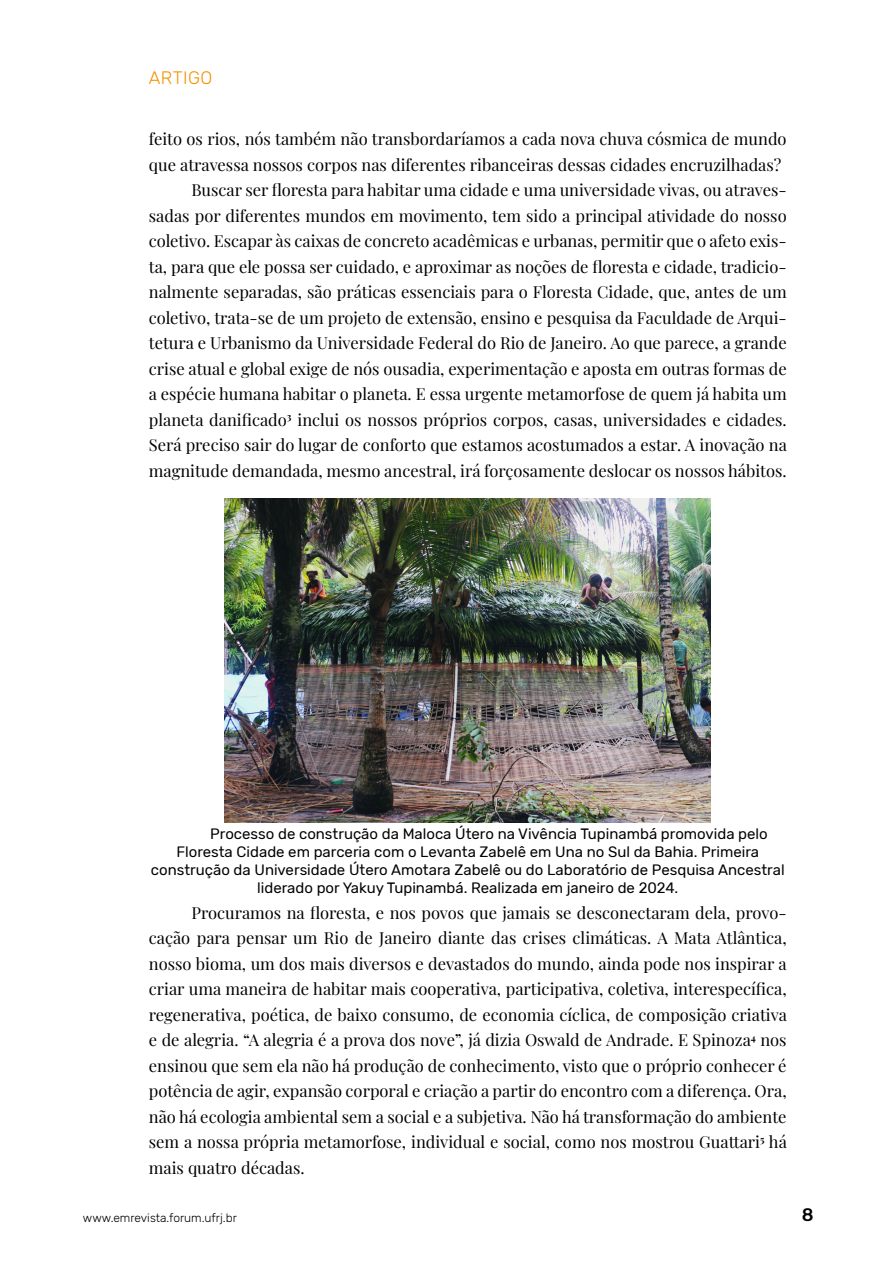
<style>
.page{position:relative;width:893px;height:1263px;background:#fff}
.page>*{position:absolute;margin:0;border:0;box-sizing:border-box;transform-origin:0 0}
.t1{font:300 18px "Rubik";letter-spacing:.025em;color:#f39200}
.t2{font:500 18px "Rubik";color:#000}
.t3{font:16.5px/25.5px "Playfair Display";color:#000;text-align:justify}
.t4{font:15px "Rubik";color:#000}
.t5{font:300 12px "Rubik";color:#000}
</style>
<div class="page">
<img style="left:225px;top:498px;width:486px;height:324px">
<p class="t1" style="left:149px;top:68px;width:65px">ARTIGO</p>
<p class="t3" style="left:149px;top:125px;width:639px">feito os rios, nós também não transbordaríamos a cada nova chuva cósmica de mundo</p>
<p class="t3" style="left:149px;top:151px;width:634px">que atravessa nossos corpos nas diferentes ribanceiras dessas cidades encruzilhadas?</p>
<p class="t3" style="left:191px;top:176px;width:597px">Buscar ser floresta para habitar uma cidade e uma universidade vivas, ou atraves-</p>
<p class="t3" style="left:149px;top:202px;width:639px">sadas por diferentes mundos em movimento, tem sido a principal atividade do nosso</p>
<p class="t3" style="left:149px;top:227px;width:639px">coletivo. Escapar às caixas de concreto acadêmicas e urbanas, permitir que o afeto exis-</p>
<p class="t3" style="left:149px;top:253px;width:639px">ta, para que ele possa ser cuidado, e aproximar as noções de floresta e cidade, tradicio-</p>
<p class="t3" style="left:149px;top:278px;width:639px">nalmente separadas, são práticas essenciais para o Floresta Cidade, que, antes de um</p>
<p class="t3" style="left:149px;top:304px;width:639px">coletivo, trata-se de um projeto de extensão, ensino e pesquisa da Faculdade de Arqui-</p>
<p class="t3" style="left:149px;top:329px;width:639px">tetura e Urbanismo da Universidade Federal do Rio de Janeiro. Ao que parece, a grande</p>
<p class="t3" style="left:149px;top:355px;width:639px">crise atual e global exige de nós ousadia, experimentação e aposta em outras formas de</p>
<p class="t3" style="left:149px;top:380px;width:639px">a espécie humana habitar o planeta. E essa urgente metamorfose de quem já habita um</p>
<p class="t3" style="left:149px;top:406px;width:639px">planeta danificado<sup>3</sup> inclui os nossos próprios corpos, casas, universidades e cidades.</p>
<p class="t3" style="left:149px;top:431px;width:640px">Será preciso sair do lugar de conforto que estamos acostumados a estar. A inovação na</p>
<p class="t3" style="left:149px;top:457px;width:639px">magnitude demandada, mesmo ancestral, irá forçosamente deslocar os nossos hábitos.</p>
<p class="t4" style="left:210px;top:826px;width:559px">Processo de construção da Maloca Útero na Vivência Tupinambá promovida pelo</p>
<p class="t4" style="left:176px;top:844px;width:584px">Floresta Cidade em parceria com o Levanta Zabelê em Una no Sul da Bahia. Primeira</p>
<p class="t4" style="left:151px;top:862px;width:635px">construção da Universidade Útero Amotara Zabelê ou do Laboratório de Pesquisa Ancestral</p>
<p class="t4" style="left:257px;top:880px;width:423px">liderado por Yakuy Tupinambá. Realizada em janeiro de 2024.</p>
<p class="t3" style="left:149px;top:898px;width:640px;text-indent:43px">Procuramos na floresta, e nos povos que jamais se desconectaram dela, provo&shy;cação para pensar um Rio de Janeiro diante das crises climáticas. A Mata Atlântica, nosso bioma, um dos mais diversos e devastados do mundo, ainda pode nos inspirar a criar uma maneira de habitar mais cooperativa, participativa, coletiva, interespecífica, regenerativa, poética, de baixo consumo, de economia cíclica, de composição criativa e de alegria. “A alegria é a prova dos nove”, já dizia Oswald de Andrade. E Spinoza<sup>4</sup> nos ensinou que sem ela não há produção de conhecimento, visto que o próprio conhecer é potência de agir, expansão corporal e criação a partir do encontro com a diferença. Ora, não há ecologia ambiental sem a social e a subjetiva. Não há transformação do ambiente sem a nossa própria metamorfose, individual e social, como nos mostrou Guattari<sup>5</sup> há mais quatro décadas.</p>
<p class="t5" style="left:83px;top:1211px;width:155px">www.emrevista.forum.ufrj.br</p>
<p class="t2" style="left:802px;top:1204px;width:13px">8</p>
</div>
